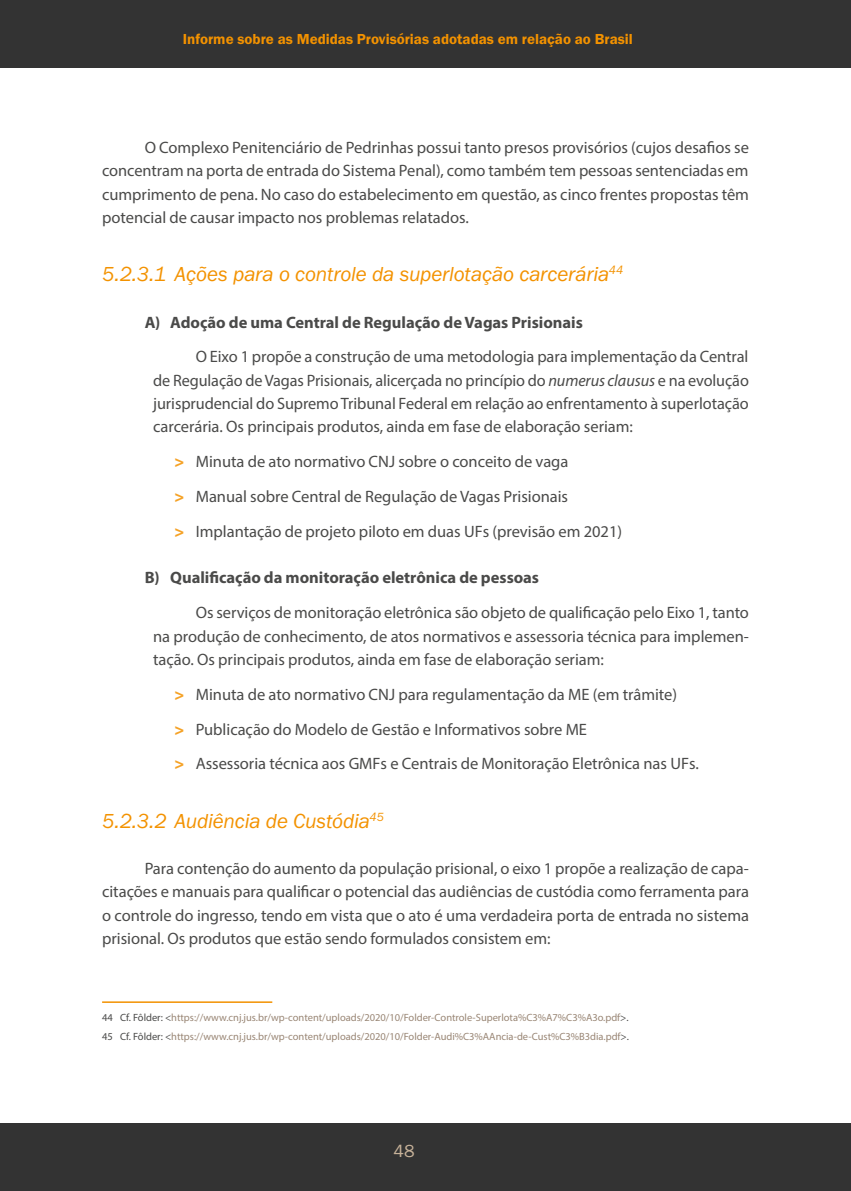
<style>
.page{position:relative;width:851px;height:1191px;background:#fff}
.page>*{position:absolute;margin:0;border:0;box-sizing:border-box;transform-origin:0 0}
.t1{font:21px "Franklin Gothic URW Boo Ita";letter-spacing:-.01em;color:#f39200}
.t2{font:18px "Franklin Gothic URW Boo";color:#c7b299}
.Texto{font:16.5px/23.2px "Myriad Pro";color:#4a4a49;text-align:justify}
.Texto_questionario{font:16.5px/23.2px "Myriad Pro";color:#4a4a49;text-align:justify}
.Identado-01{font:700 16.5px "Myriad Pro";color:#4a4a49}
.t3{font:15px "Franklin Gothic URW Dem";color:#f39200}
.Nota_de_rodape{font:10.5px "Myriad Pro";color:#998675}
.s1{font-style:italic}
.s2{font-weight:900;color:#f5a226}
.s3{color:#4a4a49}
</style>
<div class="page">
<div style="left:0;top:0;width:850px;height:68px;background:#333"></div>
<div style="left:0;top:1123px;width:850px;height:68px;background:#333"></div>
<hr style="left:102px;top:1001px;width:170px;height:2px;background:#f39200">
<p class="t3" style="left:183px;top:30px;width:451px">Informe sobre as Medidas Provisórias adotadas em relação ao Brasil</p>
<p class="Texto" style="left:102px;top:136px;width:648px;text-indent:43px">O Complexo Penitenciário de Pedrinhas possui tanto presos provisórios (cujos desafios se concentram na porta de entrada do Sistema Penal), como também tem pessoas sentenciadas em cumprimento de pena. No caso do estabelecimento em questão, as cinco frentes propostas têm potencial de causar impacto nos problemas relatados.</p>
<p class="t1" style="left:102px;top:261px;width:522px">5.2.3.1 Ações para o controle da superlotação carcerária<sup>44</sup></p>
<p class="Identado-01" style="left:145px;top:311px;width:439px">A) Adoção de uma Central de Regulação de Vagas Prisionais</p>
<p class="Texto_questionario" style="left:153px;top:345px;width:597px;text-indent:43px">O Eixo 1 propõe a construção de uma metodologia para implementação da Central de Regulação de Vagas Prisionais, alicerçada no princípio do <span class="s1">numerus clausus</span> e na evolução jurisprudencial do Supremo Tribunal Federal em relação ao enfrentamento à superlotação carcerária. Os principais produtos, ainda em fase de elaboração seriam:</p>
<p class="Texto" style="left:174px;top:450px;width:395px"><span class="s2">&gt;</span> Minuta de ato normativo CNJ sobre o conceito de vaga</p>
<p class="Texto" style="left:174px;top:484px;width:395px"><span class="s2">&gt;</span> Manual sobre Central de Regulação de Vagas Prisionais</p>
<p class="Texto" style="left:174px;top:519px;width:449px"><span class="s2">&gt;</span> Implantação de projeto piloto em duas UFs (previsão em 2021)</p>
<p class="Identado-01" style="left:145px;top:567px;width:396px">B) Qualificação da monitoração eletrônica de pessoas</p>
<p class="Texto_questionario" style="left:153px;top:601px;width:597px;text-indent:43px">Os serviços de monitoração eletrônica são objeto de qualificação pelo Eixo 1, tanto na produção de conhecimento, de atos normativos e assessoria técnica para implemen&shy;tação. Os principais produtos, ainda em fase de elaboração seriam:</p>
<p class="Texto" style="left:174px;top:682px;width:504px"><span class="s2">&gt;</span> Minuta de ato normativo CNJ para regulamentação da ME (em trâmite)</p>
<p class="Texto" style="left:174px;top:717px;width:414px"><span class="s2">&gt;</span> Publicação do Modelo de Gestão e Informativos sobre ME</p>
<p class="Texto" style="left:174px;top:752px;width:525px"><span class="s2">&gt;</span> Assessoria técnica aos GMFs e Centrais de Monitoração Eletrônica nas UFs.</p>
<p class="t1" style="left:102px;top:807px;width:283px">5.2.3.2 Audiência de Custódia<sup>45</sup></p>
<p class="Texto" style="left:102px;top:856px;width:648px;text-indent:43px">Para contenção do aumento da população prisional, o eixo 1 propõe a realização de capa&shy;citações e manuais para qualificar o potencial das audiências de custódia como ferramenta para o controle do ingresso, tendo em vista que o ato é uma verdadeira porta de entrada no sistema prisional. Os produtos que estão sendo formulados consistem em:</p>
<p class="Nota_de_rodape" style="left:102px;top:1011px;width:528px"><span class="s3">44 Cf. Fôlder: &lt;</span>https://www.cnj.jus.br/wp-content/uploads/2020/10/Folder-Controle-Superlota%C3%A7%C3%A3o.pdf<span class="s3">&gt;.</span></p>
<p class="Nota_de_rodape" style="left:102px;top:1030px;width:528px"><span class="s3">45 Cf. Fôlder: &lt;</span>https://www.cnj.jus.br/wp-content/uploads/2020/10/Folder-Audi%C3%AAncia-de-Cust%C3%B3dia.pdf<span class="s3">&gt;.</span></p>
<p class="t2" style="left:393px;top:1139px;width:23px">48</p>
</div>
